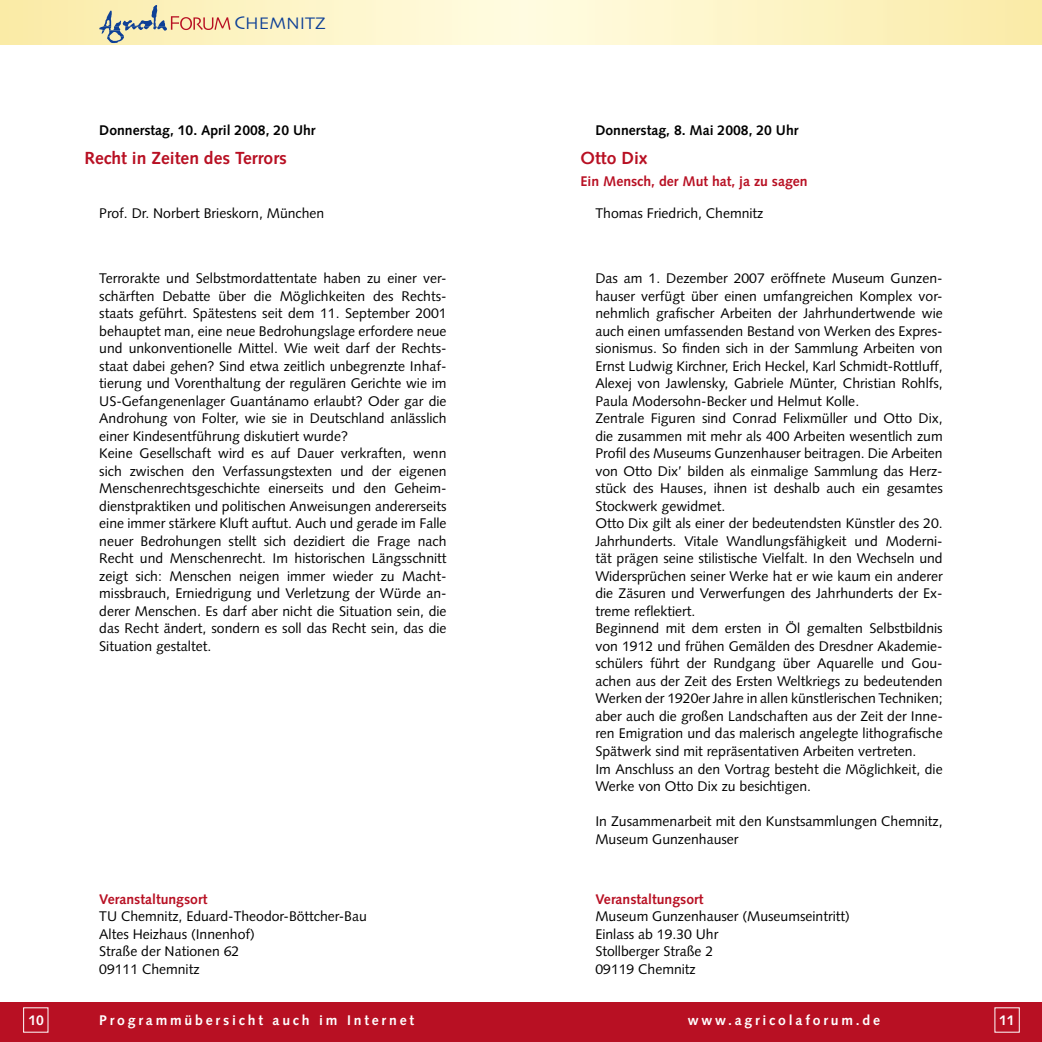
<style>
.page{position:relative;width:1042px;height:1042px;background:#fff}
.page>*{position:absolute;margin:0;border:0;box-sizing:border-box;transform-origin:0 0}
.t1{font:700 17.5px "Syntax";color:#b81023}
.t2{font:17.5px "Skia";color:#0e4096}
.t3{font:14px/17.5px "Syntax";color:#000}
.t4{font:700 14px "Syntax";color:#b81023}
.t5{font:700 14px "Syntax";letter-spacing:.2em;color:#fff}
.t6{font:700 14px "Syntax";color:#000}
.s1{font-size:19.25px}
</style>
<div class="page">
<div style="left:0;top:1002px;width:521px;height:40px;background:#b81023"></div>
<div style="left:0;top:0;width:521px;height:45px;background:linear-gradient(to right,#faeba6,#fffce2)"></div>
<div style="left:521px;top:1002px;width:521px;height:40px;background:#b81023"></div>
<div style="left:521px;top:0;width:521px;height:45px;background:linear-gradient(to right,#fffce2,#faeba7)"></div>
<svg style="left:99px;top:5px;width:131px;height:38px"></svg>
<p class="t2" style="left:234px;top:13px;width:93px"><span class="s1">C</span>HEMNITZ</p>
<p class="t6" style="left:99px;top:122px;width:218px">Donnerstag, 10. April 2008, 20 Uhr</p>
<p class="t1" style="left:84px;top:148px;width:204px">Recht in Zeiten des Terrors</p>
<p class="t3" style="left:99px;top:204px;width:227px">Prof. Dr. Norbert Brieskorn, München</p>
<p class="t3" style="left:99px;top:270px;width:349px">Terrorakte und Selbstmordattentate haben zu einer ver&shy;schärften Debatte über die Möglichkeiten des Rechts&shy;staats geführt. Spätestens seit dem 11. September 2001 behauptet man, eine neue Bedrohungslage erfordere neue und unkonventionelle Mittel. Wie weit darf der Rechts&shy;staat dabei gehen? Sind etwa zeitlich unbegrenzte Inhaf&shy;tierung und Vorenthaltung der regulären Gerichte wie im US-Gefangenenlager Guantánamo erlaubt? Oder gar die Androhung von Folter, wie sie in Deutschland anlässlich einer Kindesentführung diskutiert wurde?<br>Keine Gesellschaft wird es auf Dauer verkraften, wenn sich zwischen den Verfassungstexten und der eigenen Menschenrechtsgeschichte einerseits und den Geheim&shy;dienstpraktiken und politischen Anweisungen andererseits eine immer stärkere Kluft auftut. Auch und gerade im Falle neuer Bedrohungen stellt sich dezidiert die Frage nach Recht und Menschenrecht. Im historischen Längsschnitt zeigt sich: Menschen neigen immer wieder zu Macht&shy;missbrauch, Erniedrigung und Verletzung der Würde an&shy;derer Menschen. Es darf aber nicht die Situation sein, die das Recht ändert, sondern es soll das Recht sein, das die Situation gestaltet.</p>
<p class="t4" style="left:99px;top:891px;width:110px">Veranstaltungsort</p>
<p class="t3" style="left:99px;top:907px;width:269px">TU Chemnitz, Eduard-Theodor-Böttcher-Bau<br>Altes Heizhaus (Innenhof)<br>Straße der Nationen 62<br>09111 Chemnitz</p>
<p class="t6" style="left:595px;top:122px;width:205px">Donnerstag, 8. Mai 2008, 20 Uhr</p>
<p class="t1" style="left:580px;top:148px;width:69px">Otto Dix</p>
<p class="t4" style="left:580px;top:173px;width:229px">Ein Mensch, der Mut hat, ja zu sagen</p>
<p class="t3" style="left:595px;top:204px;width:170px">Thomas Friedrich, Chemnitz</p>
<p class="t3" style="left:595px;top:270px;width:349px">Das am 1. Dezember 2007 eröffnete Museum Gunzen&shy;hauser verfügt über einen umfangreichen Komplex vor&shy;nehmlich grafischer Arbeiten der Jahrhundertwende wie auch einen umfassenden Bestand von Werken des Expres&shy;sionismus. So finden sich in der Sammlung Arbeiten von Ernst Ludwig Kirchner, Erich Heckel, Karl Schmidt-Rottluff, Alexej von Jawlensky, Gabriele Münter, Christian Rohlfs, Paula Modersohn-Becker und Helmut Kolle.<br>Zentrale Figuren sind Conrad Felixmüller und Otto Dix, die zusammen mit mehr als 400 Arbeiten wesentlich zum Profil des Museums Gunzenhauser beitragen. Die Arbeiten von Otto Dix’ bilden als einmalige Sammlung das Herz&shy;stück des Hauses, ihnen ist deshalb auch ein gesamtes Stockwerk gewidmet.<br>Otto Dix gilt als einer der bedeutendsten Künstler des 20.<br>Jahrhunderts. Vitale Wandlungsfähigkeit und Moderni&shy;tät prägen seine stilistische Vielfalt. In den Wechseln und Widersprüchen seiner Werke hat er wie kaum ein anderer die Zäsuren und Verwerfungen des Jahrhunderts der Ex&shy;treme reflektiert.<br>Beginnend mit dem ersten in Öl gemalten Selbstbildnis von 1912 und frühen Gemälden des Dresdner Akademie&shy;schülers führt der Rundgang über Aquarelle und Gou&shy;achen aus der Zeit des Ersten Weltkriegs zu bedeutenden Werken der 1920er Jahre in allen künstlerischen Techniken; aber auch die großen Landschaften aus der Zeit der Inne&shy;ren Emigration und das malerisch angelegte lithografische Spätwerk sind mit repräsentativen Arbeiten vertreten.<br>Im Anschluss an den Vortrag besteht die Möglichkeit, die Werke von Otto Dix zu besichtigen.</p>
<p class="t3" style="left:595px;top:812px;width:349px">In Zusammenarbeit mit den Kunstsammlungen Chemnitz,<br>Museum Gunzenhauser</p>
<p class="t4" style="left:595px;top:891px;width:110px">Veranstaltungsort</p>
<p class="t3" style="left:595px;top:907px;width:256px">Museum Gunzenhauser (Museumseintritt)<br>Einlass ab 19.30 Uhr<br>Stollberger Straße 2<br>09119 Chemnitz</p>
<p class="t5" style="left:99px;top:1012px;width:316px">Programmübersicht auch im Internet</p>
<p class="t5" style="left:688px;top:1012px;width:194px">www.agricolaforum.de</p>
<p class="t5" style="left:28px;top:1012px;width:17px">10</p>
<p class="t5" style="left:999px;top:1012px;width:17px">11</p>
</div>
